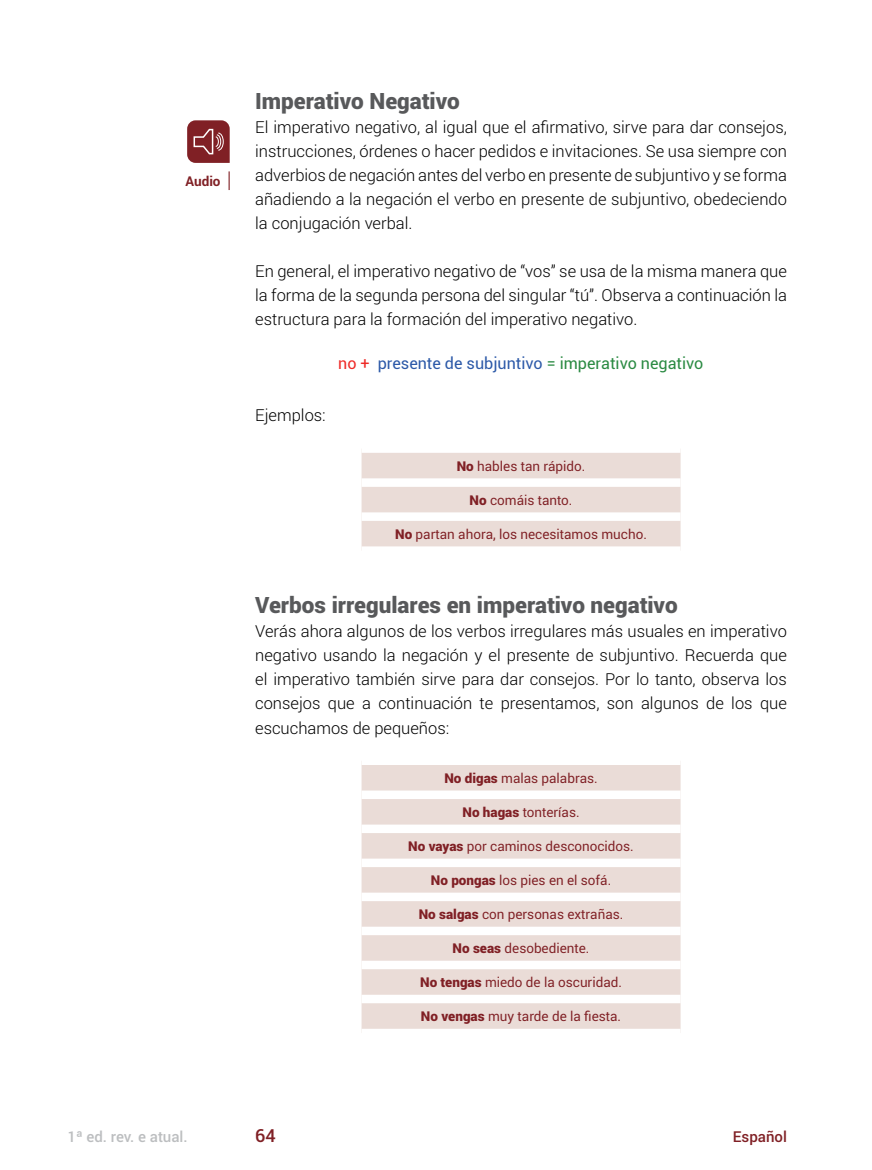
<style>
.page{position:relative;width:872px;height:1170px;background:#fff}
.page>*{position:absolute;margin:0;border:0;box-sizing:border-box;transform-origin:0 0}
.t1{font:900 22.5px "Roboto";color:#58595b}
.t2{font:500 18px "Roboto";color:#802025}
.t3{font:300 16.5px/24px "Roboto";color:#000;text-align:justify}
.t4{font:16.2px "Roboto";color:#2c59a8}
.t5{font:500 15px "Roboto";color:#bcbec0}
.t6{font:500 15px "Roboto";color:#802025}
.t7{font:13.5px "Roboto";color:#802025}
.t8{font:700 13.5px "Roboto";color:#802025}
.s1{color:#ee2a27}
.s2{color:#2a8a42}
.s3{font-weight:900}
</style>
<div class="page">
<div style="left:361px;top:453px;width:319px;height:93px;background:#eadcd7"></div>
<div style="left:361px;top:478px;width:319px;height:9px;background:#fff"></div>
<div style="left:361px;top:512px;width:319px;height:9px;background:#fff"></div>
<div style="left:361px;top:765px;width:319px;height:263px;background:#eadcd7"></div>
<div style="left:361px;top:790px;width:319px;height:9px;background:#fff"></div>
<div style="left:361px;top:824px;width:319px;height:9px;background:#fff"></div>
<div style="left:361px;top:858px;width:319px;height:9px;background:#fff"></div>
<div style="left:361px;top:892px;width:319px;height:9px;background:#fff"></div>
<div style="left:361px;top:926px;width:319px;height:9px;background:#fff"></div>
<div style="left:361px;top:960px;width:319px;height:9px;background:#fff"></div>
<div style="left:361px;top:994px;width:319px;height:9px;background:#fff"></div>
<svg style="left:228px;top:171px;width:2px;height:19px"></svg>
<svg style="left:187px;top:120px;width:43px;height:43px;background:#913e42"></svg>
<p class="t8" style="left:185px;top:172px;width:37px">Audio</p>
<h1 class="t1" style="left:255px;top:85px;width:206px">Imperativo Negativo</h1>
<p class="t3" style="left:255px;top:115px;width:533px">El imperativo negativo, al igual que el afirmativo, sirve para dar consejos, instrucciones, órdenes o hacer pedidos e invitaciones. Se usa siempre con adverbios de negación antes del verbo en presente de subjuntivo y se forma añadiendo a la negación el verbo en presente de subjuntivo, obedeciendo la conjugación verbal.</p>
<p class="t3" style="left:255px;top:259px;width:533px">En general, el imperativo negativo de “vos” se usa de la misma manera que la forma de la segunda persona del singular “tú”. Observa a continuación la estructura para la formación del imperativo negativo.</p>
<p class="t3" style="left:255px;top:403px;width:72px">Ejemplos:</p>
<p class="t4" style="left:338px;top:352px;width:366px"><span class="s1">no +</span> presente de subjuntivo <span class="s2">= imperativo negativo</span></p>
<p class="t7" style="left:457px;top:456px;width:130px"><span class="s3">No</span> hables tan rápido.</p>
<p class="t7" style="left:469px;top:490px;width:104px"><span class="s3">No</span> comáis tanto.</p>
<p class="t7" style="left:395px;top:524px;width:253px"><span class="s3">No</span> partan ahora, los necesitamos mucho.</p>
<h1 class="t1" style="left:255px;top:589px;width:424px">Verbos irregulares en imperativo negativo</h1>
<p class="t3" style="left:255px;top:619px;width:533px">Verás ahora algunos de los verbos irregulares más usuales en imperativo negativo usando la negación y el presente de subjuntivo. Recuerda que el imperativo también sirve para dar consejos. Por lo tanto, observa los consejos que a continuación te presentamos, son algunos de los que escuchamos de pequeños:</p>
<p class="t7" style="left:444px;top:768px;width:155px"><span class="s3">No digas</span> malas palabras.</p>
<p class="t7" style="left:462px;top:802px;width:119px"><span class="s3">No hagas</span> tonterías.</p>
<p class="t7" style="left:408px;top:836px;width:227px"><span class="s3">No vayas</span> por caminos desconocidos.</p>
<p class="t7" style="left:431px;top:870px;width:182px"><span class="s3">No pongas</span> los pies en el sofá.</p>
<p class="t7" style="left:419px;top:904px;width:206px"><span class="s3">No salgas</span> con personas extrañas.</p>
<p class="t7" style="left:452px;top:938px;width:138px"><span class="s3">No seas</span> desobediente.</p>
<p class="t7" style="left:420px;top:972px;width:203px"><span class="s3">No tengas</span> miedo de la oscuridad.</p>
<p class="t7" style="left:421px;top:1006px;width:202px"><span class="s3">No vengas</span> muy tarde de la fiesta.</p>
<p class="t5" style="left:67px;top:1125px;width:122px">1ª ed. rev. e atual.</p>
<p class="t2" style="left:255px;top:1122px;width:22px">64</p>
<p class="t6" style="left:733px;top:1125px;width:56px">Español</p>
</div>
